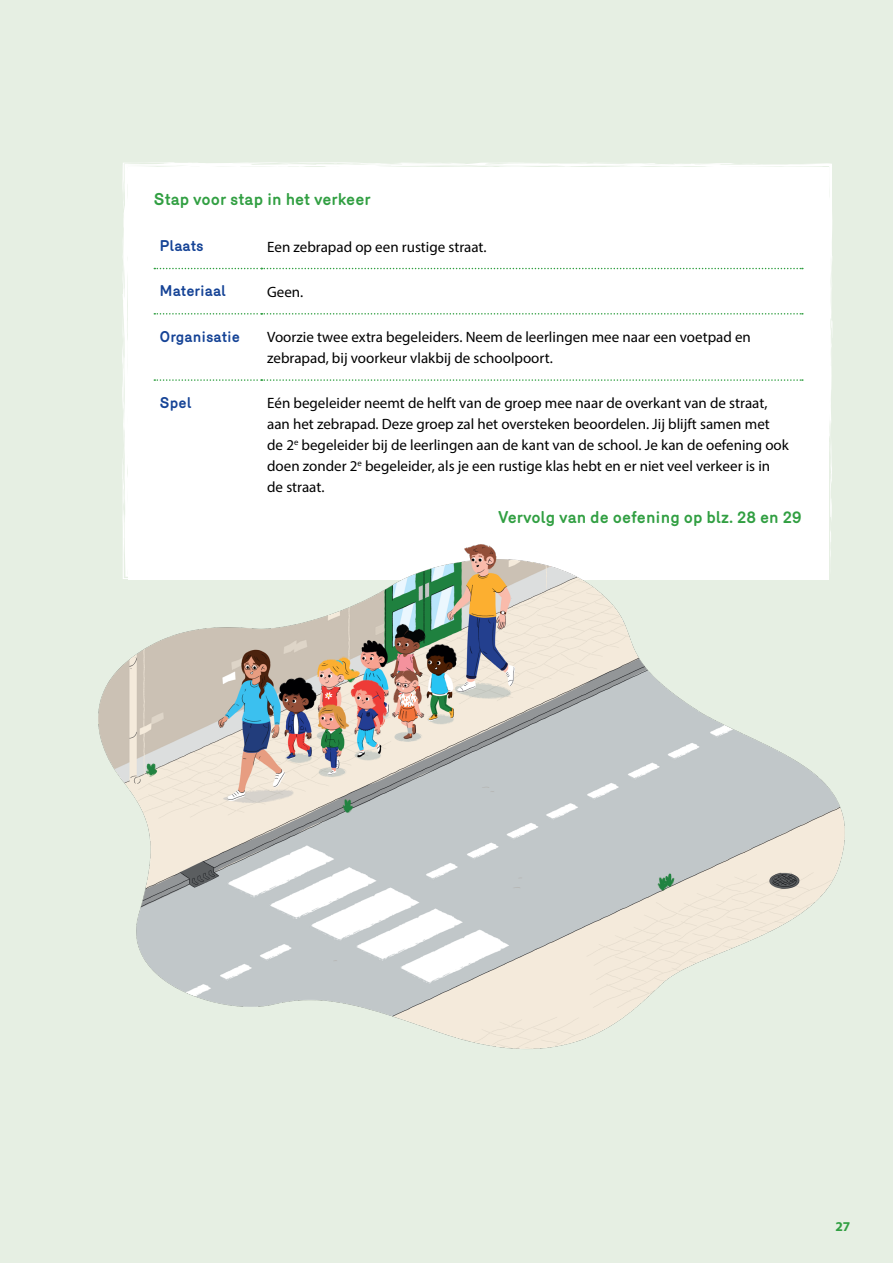
<style>
.page{position:relative;width:893px;height:1263px;background:#e6efe3}
.page>*{position:absolute;margin:0;border:0;box-sizing:border-box;transform-origin:0 0}
.t1{font:700 16.5px "Mercury";color:#319f42}
.t2{font:15px/21px "Myriad Pro";color:#000}
.t3{font:700 15px "Mercury";color:#154396}
.t4{font:700 13.5px "Myriad Pro";color:#319f42}
</style>
<div class="page">
<div style="left:122px;top:162px;width:711px;height:326px;background:#fff"></div>
<svg style="left:827px;top:432px;width:5px;height:56px"></svg>
<svg style="left:658px;top:163px;width:17px;height:2px"></svg>
<svg style="left:825px;top:169px;width:2px;height:7px"></svg>
<svg style="left:739px;top:163px;width:52px;height:5px"></svg>
<svg style="left:685px;top:168px;width:26px;height:2px"></svg>
<svg style="left:548px;top:167px;width:12px;height:1px"></svg>
<svg style="left:589px;top:163px;width:28px;height:7px"></svg>
<svg style="left:386px;top:163px;width:50px;height:7px"></svg>
<svg style="left:261px;top:163px;width:14px;height:5px"></svg>
<svg style="left:330px;top:162px;width:45px;height:8px"></svg>
<svg style="left:299px;top:164px;width:21px;height:4px"></svg>
<svg style="left:147px;top:163px;width:25px;height:7px"></svg>
<div style="left:122px;top:283px;width:682px;height:205px;background:#fff"></div>
<img style="left:98px;top:488px;width:747px;height:561px">
<p class="t1" style="left:154px;top:189px;width:219px">Stap voor stap in het verkeer</p>
<p class="t3" style="left:160px;top:237px;width:46px">Plaats</p>
<p class="t2" style="left:267px;top:236px;width:221px">Een zebrapad op een rustige straat.</p>
<p class="t3" style="left:160px;top:282px;width:68px">Materiaal</p>
<p class="t2" style="left:267px;top:281px;width:38px">Geen.</p>
<p class="t3" style="left:160px;top:328px;width:82px">Organisatie</p>
<p class="t2" style="left:267px;top:326px;width:485px">Voorzie twee extra begeleiders. Neem de leerlingen mee naar een voetpad en zebrapad, bij voorkeur vlakbij de schoolpoort.</p>
<p class="t3" style="left:160px;top:394px;width:33px">Spel</p>
<p class="t2" style="left:267px;top:393px;width:523px">Eén begeleider neemt de helft van de groep mee naar de overkant van de straat, aan het zebrapad. Deze groep zal het oversteken beoordelen. Jij blijft samen met de 2<sup>e</sup> begeleider bij de leerlingen aan de kant van de school. Je kan de oefening ook doen zonder 2<sup>e</sup> begeleider, als je een rustige klas hebt en er niet veel verkeer is in de straat.</p>
<p class="t1" style="left:498px;top:508px;width:305px">Vervolg van de oefening op blz. 28 en 29</p>
<p class="t4" style="left:835px;top:1217px;width:16px">27</p>
</div>
